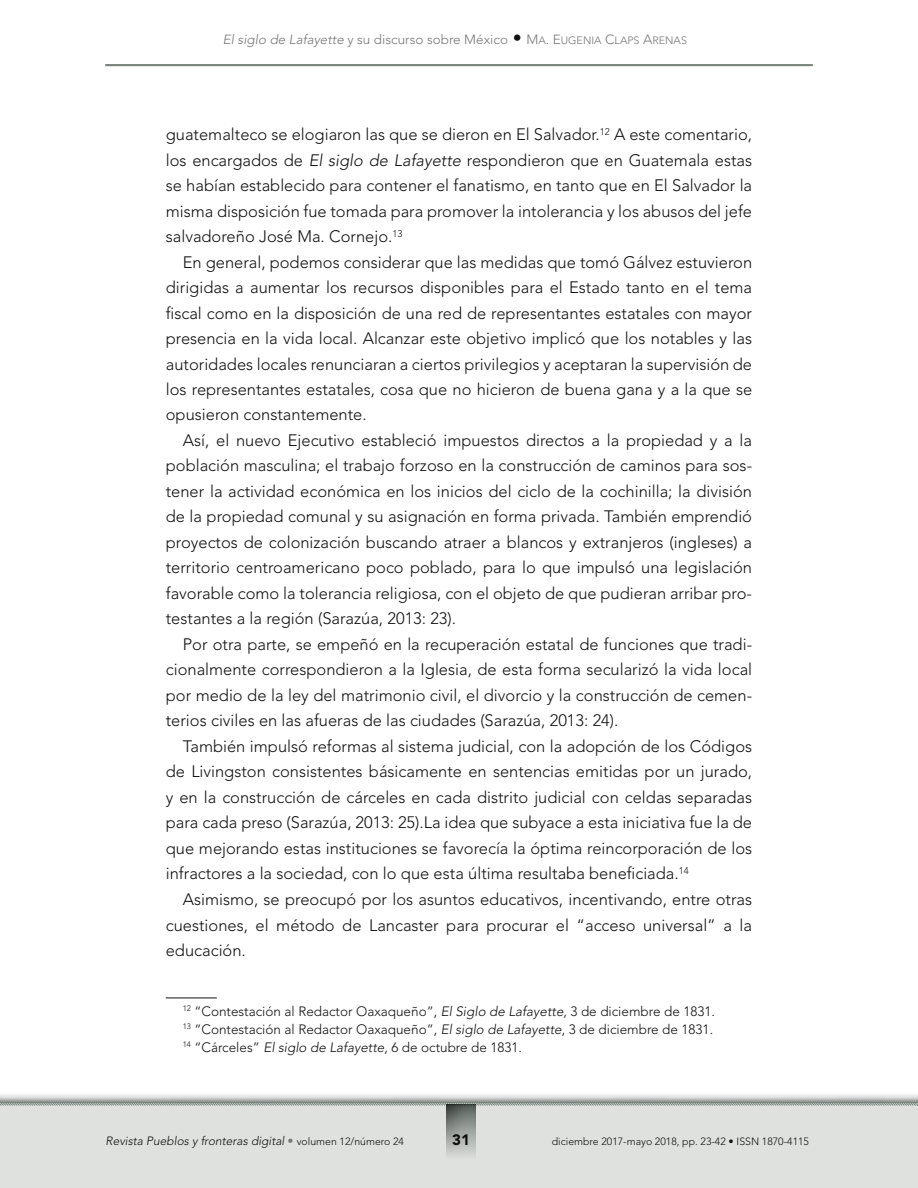
<style>
.page{position:relative;width:918px;height:1188px;background:#fff}
.page>*{position:absolute;margin:0;border:0;box-sizing:border-box;transform-origin:0 0}
.t1{font:300 16.5px/25.5px "Avenir LT Std";color:#121212;text-align:justify}
.t2{font:900 15px "Avenir LT Std";color:#121212}
.t3{font:300 13.5px/18px "Avenir LT Std";color:#121212}
.t4{font:300 13.2px "Avenir LT Std";color:#757776}
.t5{font:italic 300 12px "Avenir LT Std";color:#121212}
.t6{font:300 10.5px "Avenir LT Std";color:#121212}
.s1{font-style:italic}
.s2{font-size:18px;color:#121212}
.s3{font-family:"Avenir LT Std Light SC800";font-weight:400}
.s4{font-family:"Avenir LT Std Light SC800";font-weight:400;font-size:10.65px}
.s5{font-style:normal;color:#757776}
.s6{font-style:normal;font-size:10.5px}
</style>
<div class="page">
<div style="left:0;top:1092px;width:918px;height:96px;background:#121212;opacity:.75"></div>
<div style="left:0;top:1100px;width:918px;height:88px;background:#dee1de"></div>
<hr style="left:105px;top:64px;width:708px;height:2px;background:#78837c">
<hr style="left:105px;top:68px;width:708px;height:1px;background:#78837c">
<div style="left:434px;top:1092px;width:56px;height:69px;background:#121212;opacity:.75"></div>
<hr style="left:166px;top:998px;width:51px;height:1px;background:#121212">
<p class="t4" style="left:223px;top:32px;width:466px"><span class="s1">El siglo de Lafayette</span> y su discurso sobre México <span class="s2">•</span> <span class="s3">M</span><span class="s4">A</span><span class="s3">. E</span><span class="s4">UGENIA</span> <span class="s3">C</span><span class="s4">LAPS</span> <span class="s3">A</span><span class="s4">RENAS</span></p>
<p class="t1" style="left:166px;top:122px;width:588px">guatemalteco se elogiaron las que se dieron en El Salvador.<sup>12</sup> A este comentario, los encargados de <span class="s1">El siglo de Lafayette</span> respondieron que en Guatemala estas se habían establecido para contener el fanatismo, en tanto que en El Salvador la misma disposición fue tomada para promover la intolerancia y los abusos del jefe salvadoreño José Ma. Cornejo.<sup>13</sup></p>
<p class="t1" style="left:166px;top:249px;width:588px;text-indent:17px">En general, podemos considerar que las medidas que tomó Gálvez estuvieron dirigidas a aumentar los recursos disponibles para el Estado tanto en el tema fiscal como en la disposición de una red de representantes estatales con mayor presencia en la vida local. Alcanzar este objetivo implicó que los notables y las autoridades locales renunciaran a ciertos privilegios y aceptaran la supervisión de los representantes estatales, cosa que no hicieron de buena gana y a la que se opusieron constantemente.</p>
<p class="t1" style="left:166px;top:428px;width:588px;text-indent:17px">Así, el nuevo Ejecutivo estableció impuestos directos a la propiedad y a la población masculina; el trabajo forzoso en la construcción de caminos para sos&shy;tener la actividad económica en los inicios del ciclo de la cochinilla; la división de la propiedad comunal y su asignación en forma privada. También emprendió proyectos de colonización buscando atraer a blancos y extranjeros (ingleses) a territorio centroamericano poco poblado, para lo que impulsó una legislación favorable como la tolerancia religiosa, con el objeto de que pudieran arribar pro&shy;testantes a la región (Sarazúa, 2013: 23).</p>
<p class="t1" style="left:166px;top:632px;width:588px;text-indent:17px">Por otra parte, se empeñó en la recuperación estatal de funciones que tradi&shy;cionalmente correspondieron a la Iglesia, de esta forma secularizó la vida local por medio de la ley del matrimonio civil, el divorcio y la construcción de cemen&shy;terios civiles en las afueras de las ciudades (Sarazúa, 2013: 24).</p>
<p class="t1" style="left:166px;top:734px;width:588px;text-indent:17px">También impulsó reformas al sistema judicial, con la adopción de los Códigos de Livingston consistentes básicamente en sentencias emitidas por un jurado, y en la construcción de cárceles en cada distrito judicial con celdas separadas para cada preso (Sarazúa, 2013: 25).La idea que subyace a esta iniciativa fue la de que mejorando estas instituciones se favorecía la óptima reincorporación de los infractores a la sociedad, con lo que esta última resultaba beneficiada.<sup>14</sup></p>
<p class="t1" style="left:166px;top:887px;width:588px;text-indent:17px">Asimismo, se preocupó por los asuntos educativos, incentivando, entre otras cuestiones, el método de Lancaster para procurar el “acceso universal” a la educación.</p>
<p class="t3" style="left:183px;top:1002px;width:534px"><sup>12</sup> “Contestación al Redactor Oaxaqueño”, <span class="s1">El Siglo de Lafayette</span>, 3 de diciembre de 1831.<br><sup>13</sup> “Contestación al Redactor Oaxaqueño”, <span class="s1">El siglo de Lafayette</span>, 3 de diciembre de 1831.<br><sup>14</sup> “Cárceles” <span class="s1">El siglo de Lafayette</span>, 6 de octubre de 1831.</p>
<p class="t5" style="left:106px;top:1134px;width:300px">Revista Pueblos y fronteras digital <span class="s5">•</span> <span class="s6">volumen 12/número 24</span></p>
<p class="t2" style="left:452px;top:1131px;width:19px">31</p>
<p class="t6" style="left:552px;top:1136px;width:259px">diciembre 2017-mayo 2018, pp. 23-42 • ISSN 1870-4115</p>
</div>
